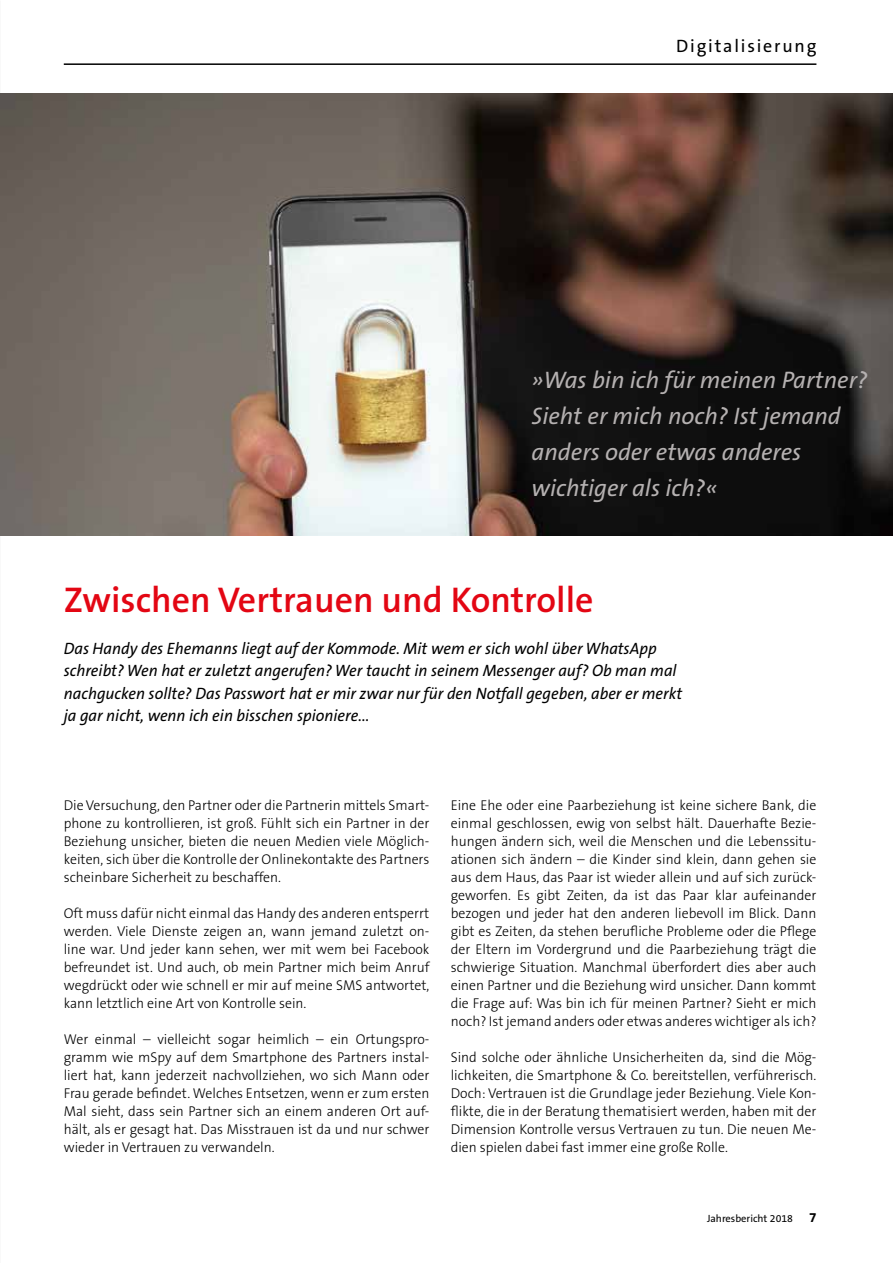
<style>
.page{position:relative;width:893px;height:1263px;background:#fff}
.page>*{position:absolute;margin:0;border:0;box-sizing:border-box;transform-origin:0 0}
.t1{font:600 36px "The Sans B6";color:#e30613}
.t2{font:italic 24px/36px "The Sans B5 Plain";color:#b5b1b1}
.t3{font:18px "The Sans B5 Plain";letter-spacing:.1em;color:#000}
.t4{font:italic 16.5px/22.5px "The Sans B5 Plain";color:#000}
.t5{font:300 14.25px/18px "The Sans B3";color:#000;text-align:justify}
.t6{font:10.5px "The Sans B5 Plain";color:#000}
.s1{font-family:"The Sans B7";font-weight:700;font-size:13.5px}
</style>
<div class="page">
<hr style="left:64px;top:63px;width:752px;height:2px;background:#000">
<img style="left:0;top:94px;width:893px;height:442px">
<p class="t3" style="left:676px;top:36px;width:142px">Digitalisierung</p>
<h2 class="t2" style="left:531px;top:363px;width:337px">»Was bin ich für meinen Partner?<br>Sieht er mich noch? Ist jemand anders oder etwas anderes wichtiger als ich?«</h2>
<h1 class="t1" style="left:64px;top:580px;width:531px">Zwischen Vertrauen und Kontrolle</h1>
<p class="t4" style="left:64px;top:637px;width:620px">Das Handy des Ehemanns liegt auf der Kommode. Mit wem er sich wohl über WhatsApp schreibt? Wen hat er zuletzt angerufen? Wer taucht in seinem Messenger auf? Ob man mal nachgucken sollte? Das Passwort hat er mir zwar nur für den Notfall gegeben, aber er merkt ja gar nicht, wenn ich ein bisschen spioniere...</p>
<p class="t5" style="left:64px;top:797px;width:367px">Die Versuchung, den Partner oder die Partnerin mittels Smart&shy;phone zu kontrollieren, ist groß. Fühlt sich ein Partner in der Beziehung unsicher, bieten die neuen Medien viele Möglich&shy;keiten, sich über die Kontrolle der Onlinekontakte des Partners scheinbare Sicherheit zu beschaffen.</p>
<p class="t5" style="left:64px;top:905px;width:367px">Oft muss dafür nicht einmal das Handy des anderen entsperrt werden. Viele Dienste zeigen an, wann jemand zuletzt on&shy;line war. Und jeder kann sehen, wer mit wem bei Facebook befreundet ist. Und auch, ob mein Partner mich beim Anruf wegdrückt oder wie schnell er mir auf meine SMS antwortet, kann letztlich eine Art von Kontrolle sein.</p>
<p class="t5" style="left:64px;top:1031px;width:367px">Wer einmal – vielleicht sogar heimlich – ein Ortungspro&shy;gramm wie mSpy auf dem Smartphone des Partners instal&shy;liert hat, kann jederzeit nachvollziehen, wo sich Mann oder Frau gerade befindet. Welches Entsetzen, wenn er zum ersten Mal sieht, dass sein Partner sich an einem anderen Ort auf&shy;hält, als er gesagt hat. Das Misstrauen ist da und nur schwer wieder in Vertrauen zu verwandeln.</p>
<p class="t5" style="left:451px;top:797px;width:367px">Eine Ehe oder eine Paarbeziehung ist keine sichere Bank, die einmal geschlossen, ewig von selbst hält. Dauerhafte Bezie&shy;hungen ändern sich, weil die Menschen und die Lebenssitu&shy;ationen sich ändern – die Kinder sind klein, dann gehen sie aus dem Haus, das Paar ist wieder allein und auf sich zurück&shy;geworfen. Es gibt Zeiten, da ist das Paar klar aufeinander bezogen und jeder hat den anderen liebevoll im Blick. Dann gibt es Zeiten, da stehen berufliche Probleme oder die Pflege der Eltern im Vordergrund und die Paarbeziehung trägt die schwierige Situation. Manchmal überfordert dies aber auch einen Partner und die Beziehung wird unsicher. Dann kommt die Frage auf: Was bin ich für meinen Partner? Sieht er mich noch? Ist jemand anders oder etwas anderes wichtiger als ich?</p>
<p class="t5" style="left:451px;top:1049px;width:367px">Sind solche oder ähnliche Unsicherheiten da, sind die Mög&shy;lichkeiten, die Smartphone &amp; Co. bereitstellen, verführerisch.<br>Doch: Vertrauen ist die Grundlage jeder Beziehung. Viele Kon&shy;flikte, die in der Beratung thematisiert werden, haben mit der Dimension Kontrolle versus Vertrauen zu tun. Die neuen Me&shy;dien spielen dabei fast immer eine große Rolle.</p>
<p class="t6" style="left:707px;top:1213px;width:111px">Jahresbericht 2018 <span class="s1">7</span></p>
</div>
